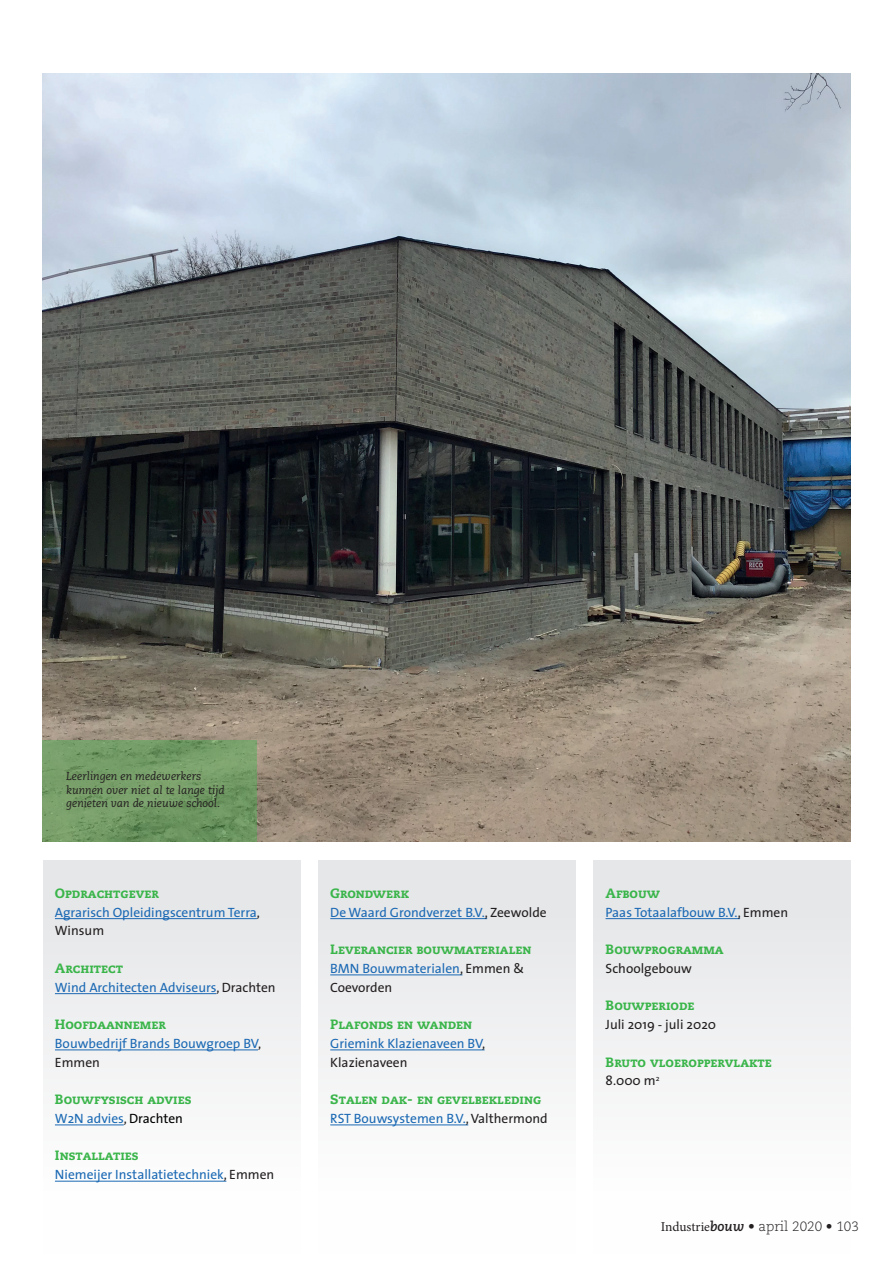
<style>
.page{position:relative;width:893px;height:1263px;background:#fff}
.page>*{position:absolute;margin:0;border:0;box-sizing:border-box;transform-origin:0 0}
.t1{font:13.5px/18.8px "The Sans";color:#1b69b4}
.t2{font:13.5px "Caecilia Heavy SC";color:#3ab54a}
.t3{font:13.5px "The Sans";color:#231f20}
.t4{font:300 13.5px "Caecilia";color:#231f20}
.t5{font:italic 11.25px/13.5px "Caecilia";color:#231f20}
.s1{color:#231f20}
.s2{color:#000001}
.s3{font-family:"Minion Pro";font-weight:400}
.s4{font-weight:700;font-style:italic}
</style>
<div class="page">
<div style="left:43px;top:860px;width:257px;height:394px;background:#f2f3f4"></div>
<div style="left:593px;top:860px;width:258px;height:394px;background:#f2f3f4"></div>
<div style="left:317px;top:860px;width:258px;height:394px;background:#f2f3f4"></div>
<hr style="left:55px;top:918px;width:202px;height:1px;background:#1b69b4">
<hr style="left:55px;top:993px;width:161px;height:1px;background:#1b69b4">
<hr style="left:55px;top:1050px;width:203px;height:1px;background:#1b69b4">
<hr style="left:55px;top:1125px;width:69px;height:1px;background:#1b69b4">
<hr style="left:55px;top:1181px;width:171px;height:1px;background:#1b69b4">
<hr style="left:330px;top:918px;width:157px;height:1px;background:#1b69b4">
<hr style="left:330px;top:975px;width:132px;height:1px;background:#1b69b4">
<hr style="left:330px;top:1050px;width:155px;height:1px;background:#1b69b4">
<hr style="left:330px;top:1125px;width:138px;height:1px;background:#1b69b4">
<hr style="left:606px;top:918px;width:134px;height:1px;background:#1b69b4">
<img style="left:43px;top:73px;width:808px;height:769px">
<svg style="left:43px;top:740px;width:214px;height:102px;background:#729a65"></svg>
<p class="t5" style="left:66px;top:770px;width:160px">Leerlingen en medewerkers kunnen over niet al te lange tijd genieten van de nieuwe school.</p>
<p class="t2" style="left:55px;top:885px;width:106px">Opdrachtgever</p>
<p class="t1" style="left:55px;top:902px;width:207px">Agrarisch Opleidingscentrum Terra<span class="s1">,<br>Winsum</span></p>
<p class="t2" style="left:55px;top:960px;width:69px">Architect</p>
<p class="t1" style="left:55px;top:977px;width:222px">Wind Architecten Adviseurs<span class="s1">, Drachten</span></p>
<p class="t2" style="left:55px;top:1016px;width:113px">Hoofdaannemer</p>
<p class="t1" style="left:55px;top:1033px;width:208px">Bouwbedrijf Brands Bouwgroep BV<span class="s1">,<br>Emmen</span></p>
<p class="t2" style="left:55px;top:1091px;width:138px">Bouwfysisch advies</p>
<p class="t1" style="left:55px;top:1108px;width:130px">W2N advies<span class="s1">,</span> <span class="s2">Drachten</span></p>
<p class="t2" style="left:55px;top:1147px;width:85px">Installaties</p>
<p class="t1" style="left:55px;top:1165px;width:221px">Niemeijer Installatietechniek<span class="s1">, Emmen</span></p>
<p class="t2" style="left:330px;top:885px;width:80px">Grondwerk</p>
<p class="t1" style="left:330px;top:902px;width:218px">De Waard Grondverzet B.V.<span class="s1">, Zeewolde</span></p>
<p class="t2" style="left:330px;top:941px;width:203px">Leverancier bouwmaterialen</p>
<p class="t1" style="left:330px;top:958px;width:195px">BMN Bouwmaterialen<span class="s1">, Emmen &amp;<br>Coevorden</span></p>
<p class="t2" style="left:330px;top:1016px;width:143px">Plafonds en wanden</p>
<p class="t1" style="left:330px;top:1033px;width:156px">Griemink Klazienaveen BV<span class="s1">,<br>Klazienaveen</span></p>
<p class="t2" style="left:330px;top:1091px;width:212px">Stalen dak- en gevelbekleding</p>
<p class="t1" style="left:330px;top:1108px;width:219px">RST Bouwsystemen B.V.<span class="s1">, Valthermond</span></p>
<p class="t2" style="left:606px;top:885px;width:56px">Afbouw</p>
<p class="t1" style="left:606px;top:902px;width:184px">Paas Totaalafbouw B.V.<span class="s1">, Emmen</span></p>
<p class="t2" style="left:606px;top:941px;width:120px">Bouwprogramma</p>
<p class="t3" style="left:606px;top:957px;width:88px">Schoolgebouw</p>
<p class="t2" style="left:606px;top:997px;width:90px">Bouwperiode</p>
<p class="t3" style="left:606px;top:1013px;width:112px">Juli 2019 - juli 2020</p>
<p class="t2" style="left:606px;top:1053px;width:168px">Bruto vloeroppervlakte</p>
<p class="t3" style="left:606px;top:1069px;width:55px">8.000 m<sup>2</sup></p>
<p class="t4" style="left:661px;top:1218px;width:200px"><span class="s3">Industrie</span><span class="s4">bouw</span> • april 2020 • 103</p>
</div>
